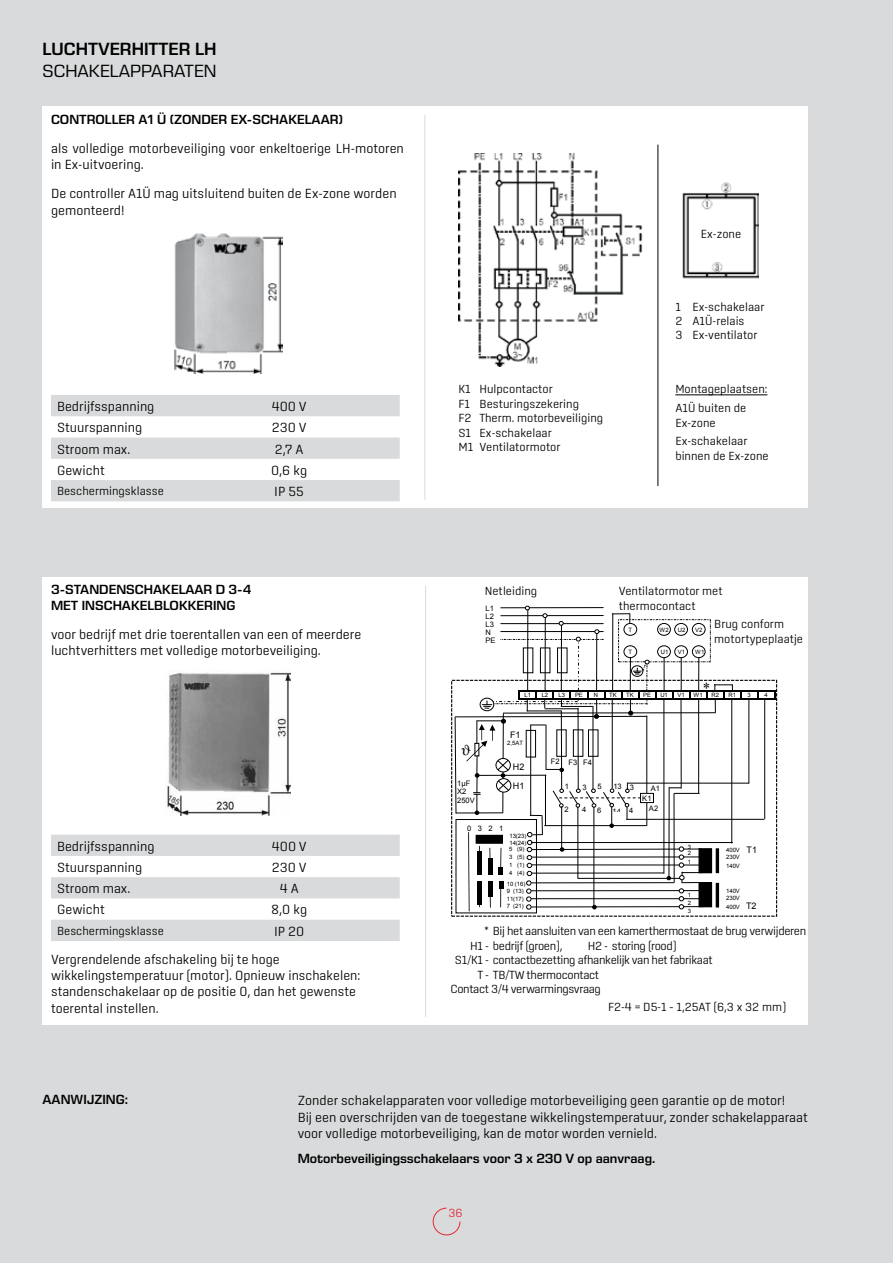
<style>
.page{position:relative;width:893px;height:1263px;background:#d9dadb}
.page>*{position:absolute;margin:0;border:0;box-sizing:border-box;transform-origin:0 0}
.t1{font:600 18px "Eurostile Next LT Pro";color:#000}
.t2{font:18px "Eurostile Next LT Pro";color:#000}
.t3{font:15px "Times New Roman";color:#000}
.t4{font:300 13.5px/16.2px "Center";color:#000}
.t5{font:600 13.5px/16.2px "Eurostile Next LT Pro";color:#000}
.t6{font:300 12px/14.4px "Center";color:#000}
.t7{font:300 12px/14.4px "Center";letter-spacing:-.03em;color:#000}
.t8{font:300 12px "Center";color:#e42934}
.t9{font:9px "Arial";letter-spacing:.01em;color:#000}
.t10{font:7.5px/7.9px "Arial";color:#000}
.t11{font:6px/7.6px "Arial";letter-spacing:-.01em;color:#000}
</style>
<div class="page">
<svg style="left:432px;top:1207px;width:29px;height:29px"></svg>
<div style="left:43px;top:106px;width:765px;height:402px;background:#fff"></div>
<img style="left:458px;top:153px;width:300px;height:214px">
<hr style="left:675px;top:395px;width:92px;height:1px;background:#000">
<hr style="left:657px;top:145px;width:1px;height:341px;background:#000">
<img style="left:174px;top:233px;width:109px;height:140px">
<svg style="left:51px;top:395px;width:349px;height:106px"></svg>
<hr style="left:424px;top:115px;width:1px;height:385px;background:#d9dadb">
<div style="left:43px;top:577px;width:765px;height:448px;background:#fff"></div>
<div style="left:451px;top:680px;width:326px;height:237px;border:1px dashed #000"></div>
<img style="left:167px;top:672px;width:123px;height:144px">
<svg style="left:51px;top:835px;width:349px;height:106px"></svg>
<hr style="left:425px;top:586px;width:1px;height:431px;background:#d9dadb">
<svg style="left:454px;top:606px;width:321px;height:305px"></svg>
<h1 class="t1" style="left:43px;top:39px;width:175px">LUCHTVERHITTER LH</h1>
<h1 class="t2" style="left:43px;top:61px;width:175px">SCHAKELAPPARATEN</h1>
<p class="t5" style="left:51px;top:112px;width:294px">CONTROLLER A1 Ü (ZONDER EX-SCHAKELAAR)</p>
<p class="t4" style="left:51px;top:140px;width:354px">als volledige motorbeveiliging voor enkeltoerige LH-motoren in Ex-uitvoering.</p>
<p class="t4" style="left:51px;top:185px;width:347px">De controller A1Ü mag uitsluitend buiten de Ex-zone worden gemonteerd!</p>
<p class="t4" style="left:57px;top:398px;width:99px">Bedrijfsspanning</p>
<p class="t4" style="left:272px;top:398px;width:36px">400 V</p>
<p class="t4" style="left:57px;top:419px;width:87px">Stuurspanning</p>
<p class="t4" style="left:272px;top:419px;width:36px">230 V</p>
<p class="t4" style="left:57px;top:441px;width:75px">Stroom max.</p>
<p class="t4" style="left:275px;top:441px;width:30px">2,7 A</p>
<p class="t4" style="left:57px;top:462px;width:49px">Gewicht</p>
<p class="t4" style="left:271px;top:462px;width:38px">0,6 kg</p>
<p class="t6" style="left:57px;top:484px;width:108px">Beschermingsklasse</p>
<p class="t4" style="left:274px;top:483px;width:31px">IP 55</p>
<p class="t5" style="left:51px;top:581px;width:202px">3-STANDENSCHAKELAAR D 3-4<br>MET INSCHAKELBLOKKERING</p>
<p class="t4" style="left:51px;top:626px;width:312px">voor bedrijf met drie toerentallen van een of meerdere luchtverhitters met volledige motorbeveiliging.</p>
<p class="t4" style="left:57px;top:838px;width:99px">Bedrijfsspanning</p>
<p class="t4" style="left:272px;top:838px;width:36px">400 V</p>
<p class="t4" style="left:57px;top:859px;width:87px">Stuurspanning</p>
<p class="t4" style="left:272px;top:859px;width:36px">230 V</p>
<p class="t4" style="left:57px;top:880px;width:75px">Stroom max.</p>
<p class="t4" style="left:280px;top:880px;width:21px">4 A</p>
<p class="t4" style="left:57px;top:901px;width:49px">Gewicht</p>
<p class="t4" style="left:271px;top:901px;width:38px">8,0 kg</p>
<p class="t6" style="left:57px;top:923px;width:108px">Beschermingsklasse</p>
<p class="t4" style="left:51px;top:917px;width:255px;line-height:28.2px;text-indent:223px">IP 20<br>Vergrendelende afschakeling bij te hoge</p>
<p class="t4" style="left:51px;top:967px;width:311px">wikkelingstemperatuur (motor). Opnieuw inschakelen: standenschakelaar op de positie 0, dan het gewenste toerental instellen.</p>
<p class="t6" style="left:701px;top:226px;width:42px">Ex-zone</p>
<p class="t6" style="left:458px;top:382px;width:146px">K1 Hulpcontactor<br>F1 Besturingszekering<br>F2 Therm. motorbeveiliging<br>S1 Ex-schakelaar<br>M1 Ventilatormotor</p>
<p class="t6" style="left:675px;top:299px;width:91px">1 Ex-schakelaar<br>2 A1Ü-relais<br>3 Ex-ventilator</p>
<p class="t6" style="left:675px;top:380px;width:94px;line-height:18.6px">Montageplaatsen:<br>A1Ü buiten de</p>
<p class="t6" style="left:675px;top:413px;width:74px;line-height:18.6px">Ex-zone<br>Ex-schakelaar</p>
<p class="t6" style="left:675px;top:448px;width:95px">binnen de Ex-zone</p>
<p class="t6" style="left:485px;top:584px;width:54px">Netleiding</p>
<p class="t10" style="left:485px;top:604px;width:10px">L1</p>
<p class="t10" style="left:485px;top:613px;width:12px">L2<br>L3<br>N<br>PE</p>
<p class="t6" style="left:619px;top:584px;width:105px">Ventilatormotor met thermocontact</p>
<p class="t11" style="left:629px;top:626px;width:5px">T</p>
<p class="t11" style="left:659px;top:626px;width:11px">W2</p>
<p class="t11" style="left:678px;top:626px;width:9px">U2</p>
<p class="t11" style="left:695px;top:626px;width:9px">V2</p>
<p class="t11" style="left:629px;top:648px;width:5px">T</p>
<p class="t11" style="left:661px;top:648px;width:9px">U1</p>
<p class="t11" style="left:678px;top:648px;width:9px">V1</p>
<p class="t11" style="left:695px;top:648px;width:11px">W1</p>
<p class="t6" style="left:714px;top:617px;width:90px">Brug conform motortypeplaatje</p>
<p class="t3" style="left:703px;top:678px;width:9px">*</p>
<p class="t11" style="left:525px;top:691px;width:8px">L1</p>
<p class="t11" style="left:542px;top:691px;width:8px">L2</p>
<p class="t11" style="left:559px;top:691px;width:8px">L3</p>
<p class="t11" style="left:575px;top:691px;width:9px">PE</p>
<p class="t11" style="left:594px;top:691px;width:6px">N</p>
<p class="t11" style="left:609px;top:691px;width:9px">TK</p>
<p class="t11" style="left:626px;top:691px;width:9px">TK</p>
<p class="t11" style="left:643px;top:691px;width:9px">PE</p>
<p class="t11" style="left:660px;top:691px;width:9px">U1</p>
<p class="t11" style="left:677px;top:691px;width:9px">V1</p>
<p class="t11" style="left:693px;top:691px;width:11px">W1</p>
<p class="t11" style="left:711px;top:691px;width:9px">R2</p>
<p class="t11" style="left:728px;top:691px;width:9px">R1</p>
<p class="t11" style="left:748px;top:691px;width:5px">3</p>
<p class="t11" style="left:765px;top:691px;width:5px">4</p>
<p class="t10" style="left:457px;top:779px;width:19px;line-height:8.7px">1µF<br>X2<br>250V</p>
<p class="t9" style="left:510px;top:728px;width:12px">F1</p>
<p class="t11" style="left:507px;top:739px;width:17px">2,5AT</p>
<p class="t9" style="left:513px;top:760px;width:13px">H2</p>
<p class="t9" style="left:513px;top:780px;width:13px">H1</p>
<p class="t10" style="left:467px;top:824px;width:38px">0321</p>
<p class="t11" style="left:509px;top:832px;width:18px;line-height:7.1px">13(23)<br>14(24)</p>
<p class="t11" style="left:509px;top:845px;width:17px">5 (9)<br>3 (5)</p>
<p class="t11" style="left:509px;top:869px;width:17px">4 (4)</p>
<p class="t11" style="left:509px;top:861px;width:17px">1 (1)</p>
<p class="t10" style="left:551px;top:759px;width:43px">F2 F3 F4</p>
<p class="t10" style="left:565px;top:783px;width:6px">1</p>
<p class="t10" style="left:564px;top:805px;width:6px">2</p>
<p class="t10" style="left:582px;top:783px;width:6px">3</p>
<p class="t10" style="left:582px;top:806px;width:6px">4</p>
<p class="t10" style="left:597px;top:783px;width:6px">5</p>
<p class="t10" style="left:597px;top:807px;width:6px">6</p>
<p class="t10" style="left:613px;top:782px;width:10px">13</p>
<p class="t10" style="left:613px;top:807px;width:10px">14</p>
<p class="t10" style="left:630px;top:784px;width:6px">3</p>
<p class="t10" style="left:629px;top:806px;width:6px">4</p>
<p class="t10" style="left:651px;top:785px;width:11px">A1</p>
<p class="t10" style="left:649px;top:805px;width:11px">A2</p>
<p class="t10" style="left:642px;top:794px;width:11px">K1</p>
<p class="t11" style="left:688px;top:843px;width:5px;line-height:6.4px">3<br>2</p>
<p class="t11" style="left:688px;top:858px;width:5px">1</p>
<p class="t9" style="left:746px;top:844px;width:12px">T1</p>
<p class="t11" style="left:726px;top:846px;width:15px">400V<br>230V</p>
<p class="t11" style="left:726px;top:862px;width:15px">140V</p>
<p class="t11" style="left:507px;top:880px;width:20px">10 (16)<br>9 (13)<br>11(17)<br>7 (21)</p>
<p class="t11" style="left:688px;top:891px;width:5px;line-height:8.1px;text-align:justify">1<br>2<br>3</p>
<p class="t11" style="left:726px;top:888px;width:15px;line-height:6.6px">140V<br>230V</p>
<p class="t9" style="left:746px;top:899px;width:12px">T2</p>
<p class="t11" style="left:726px;top:903px;width:15px">400V</p>
<p class="t7" style="left:470px;top:924px;width:337px;text-indent:14px">* Bij het aansluiten van een kamerthermostaat de brug verwijderen<br>H1 - bedrijf (groen),</p>
<p class="t7" style="left:588px;top:938px;width:90px">H2 - storing (rood)</p>
<p class="t7" style="left:455px;top:953px;width:259px">S1/K1 - contactbezetting afhankelijk van het fabrikaat</p>
<p class="t7" style="left:477px;top:967px;width:123px">T - TB/TW thermocontact</p>
<p class="t7" style="left:450px;top:981px;width:152px">Contact 3/4 verwarmingsvraag</p>
<p class="t6" style="left:608px;top:999px;width:180px">F2-4 = D5-1 – 1,25AT (6,3 x 32 mm)</p>
<p class="t5" style="left:43px;top:1092px;width:87px">AANWIJZING:</p>
<p class="t4" style="left:298px;top:1092px;width:512px">Zonder schakelapparaten voor volledige motorbeveiliging geen garantie op de motor!<br>Bij een overschrijden van de toegestane wikkelingstemperatuur, zonder schakelapparaat voor volledige motorbeveiliging, kan de motor worden vernield.</p>
<p class="t5" style="left:298px;top:1150px;width:359px">Motorbeveiligingsschakelaars voor 3 x 230 V op aanvraag.</p>
<p class="t8" style="left:449px;top:1206px;width:16px">36</p>
</div>
